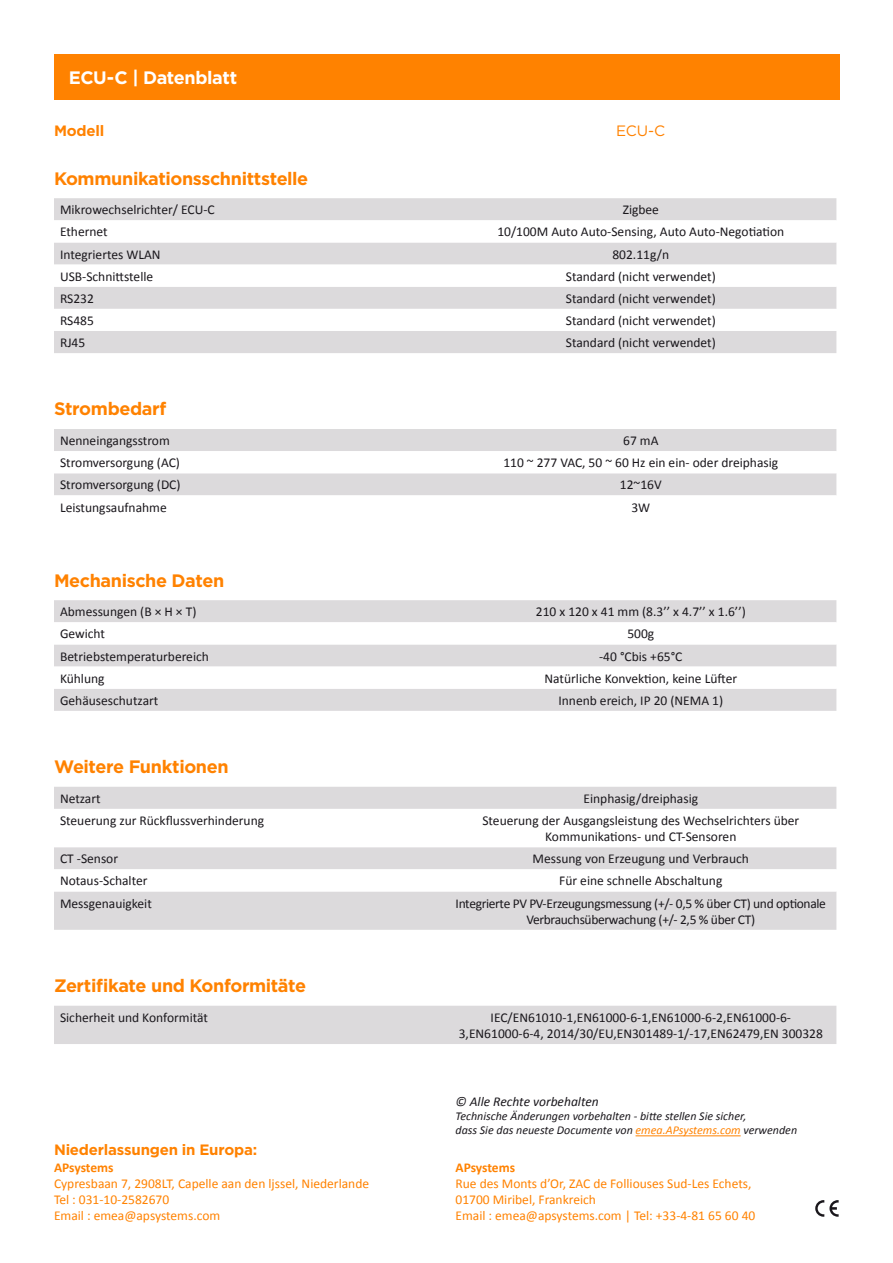
<style>
.page{position:relative;width:893px;height:1263px;background:#fff}
.page>*{position:absolute;margin:0;border:0;box-sizing:border-box;transform-origin:0 0}
.t1{font:700 18px "Gotham";letter-spacing:-.02em;color:#ff8200}
.t2{font:700 18px "Gotham";letter-spacing:-.025em;color:#fff}
.t3{font:700 15px "Gotham";letter-spacing:-.015em;color:#ff8200}
.t4{font:15px "Gotham";color:#ff8200}
.t5{font:13.5px/16.2px "Calibri";color:#1a171c;text-align:center}
.t6{font:13.5px/16.2px "Calibri";color:#ff8200}
.t7{font:13.5px/16.2px "Calibri";letter-spacing:-.025em;color:#1a171c;text-align:center}
.t8{font:italic 13.5px "Calibri";color:#1a171c}
.t9{font:700 13.5px "Calibri";letter-spacing:-.01em;color:#ff8200}
.t10{font:italic 12px/14.4px "Calibri";color:#1a171c}
.s1{color:#ff8200}
</style>
<div class="page">
<div style="left:54px;top:54px;width:785px;height:46px;background:#ff8200"></div>
<div style="left:54px;top:198px;width:782px;height:155px;background:#dcdadc"></div>
<svg style="left:54px;top:220px;width:782px;height:111px"></svg>
<div style="left:54px;top:429px;width:782px;height:22px;background:#dcdadc"></div>
<div style="left:54px;top:473px;width:782px;height:22px;background:#dcdadc"></div>
<div style="left:54px;top:787px;width:782px;height:143px;background:#dcdadc"></div>
<svg style="left:54px;top:809px;width:782px;height:82px"></svg>
<div style="left:54px;top:600px;width:782px;height:111px;background:#dcdadc"></div>
<svg style="left:54px;top:622px;width:782px;height:67px"></svg>
<div style="left:54px;top:1006px;width:782px;height:38px;background:#dcdadc"></div>
<svg style="left:815px;top:1200px;width:24px;height:17px"></svg>
<hr style="left:636px;top:1135px;width:105px;height:1px;background:#ff8200">
<h1 class="t2" style="left:69px;top:66px;width:170px">ECU-C | Datenblatt</h1>
<p class="t3" style="left:54px;top:121px;width:52px">Modell</p>
<p class="t4" style="left:616px;top:121px;width:51px">ECU-C</p>
<h1 class="t1" style="left:54px;top:166px;width:256px">Kommunikationsschnittstelle</h1>
<p class="t5" style="left:60px;top:202px;width:156px">Mikrowechselrichter/ ECU-C</p>
<p class="t5" style="left:623px;top:202px;width:38px">Zigbee</p>
<p class="t5" style="left:60px;top:224px;width:49px">Ethernet</p>
<p class="t5" style="left:497px;top:224px;width:288px">10/100M Auto Auto-Sensing, Auto Auto-Negotiation</p>
<p class="t5" style="left:60px;top:246px;width:102px">Integriertes WLAN</p>
<p class="t5" style="left:612px;top:246px;width:58px">802.11g/n</p>
<p class="t5" style="left:60px;top:268px;width:95px">USB-Schnittstelle</p>
<p class="t5" style="left:566px;top:268px;width:152px">Standard (nicht verwendet)</p>
<p class="t5" style="left:60px;top:290px;width:35px">RS232</p>
<p class="t5" style="left:566px;top:290px;width:152px">Standard (nicht verwendet)</p>
<p class="t5" style="left:60px;top:312px;width:35px">RS485</p>
<p class="t5" style="left:566px;top:312px;width:152px">Standard (nicht verwendet)</p>
<p class="t5" style="left:60px;top:335px;width:27px">RJ45</p>
<p class="t5" style="left:566px;top:335px;width:152px">Standard (nicht verwendet)</p>
<h1 class="t1" style="left:54px;top:397px;width:114px">Strombedarf</h1>
<p class="t5" style="left:60px;top:433px;width:111px">Nenneingangsstrom</p>
<p class="t5" style="left:623px;top:433px;width:37px">67 mA</p>
<p class="t5" style="left:60px;top:455px;width:122px">Stromversorgung (AC)</p>
<p class="t5" style="left:503px;top:455px;width:276px">110 ~ 277 VAC, 50 ~ 60 Hz ein ein- oder dreiphasig</p>
<p class="t5" style="left:60px;top:477px;width:122px">Stromversorgung (DC)</p>
<p class="t5" style="left:620px;top:477px;width:43px">12~16V</p>
<p class="t5" style="left:60px;top:499px;width:108px">Leistungsaufnahme</p>
<p class="t5" style="left:631px;top:499px;width:20px">3W</p>
<h1 class="t1" style="left:54px;top:568px;width:172px">Mechanische Daten</h1>
<p class="t5" style="left:60px;top:604px;width:138px">Abmessungen (B × H × T)</p>
<p class="t5" style="left:536px;top:604px;width:211px">210 x 120 x 41 mm (8.3’’ x 4.7’’ x 1.6’’)</p>
<p class="t5" style="left:60px;top:626px;width:47px">Gewicht</p>
<p class="t5" style="left:627px;top:626px;width:28px">500g</p>
<p class="t5" style="left:60px;top:648px;width:150px">Betriebstemperaturbereich</p>
<p class="t5" style="left:599px;top:648px;width:85px">-40 °Cbis +65°C</p>
<p class="t5" style="left:60px;top:670px;width:46px">Kühlung</p>
<p class="t5" style="left:545px;top:670px;width:194px">Natürliche Konvektion, keine Lüfter</p>
<p class="t5" style="left:60px;top:692px;width:100px">Gehäuseschutzart</p>
<p class="t5" style="left:558px;top:692px;width:166px">Innenb ereich, IP 20 (NEMA 1)</p>
<h1 class="t1" style="left:54px;top:755px;width:176px">Weitere Funktionen</h1>
<p class="t5" style="left:60px;top:790px;width:42px">Netzart</p>
<p class="t5" style="left:583px;top:790px;width:116px">Einphasig/dreiphasig</p>
<p class="t5" style="left:60px;top:812px;width:206px">Steuerung zur Rückflussverhinderung</p>
<p class="t5" style="left:482px;top:812px;width:318px">Steuerung der Ausgangsleistung des Wechselrichters über<br>Kommunikations- und CT-Sensoren</p>
<p class="t5" style="left:60px;top:851px;width:60px">CT -Sensor</p>
<p class="t5" style="left:533px;top:851px;width:218px">Messung von Erzeugung und Verbrauch</p>
<p class="t5" style="left:60px;top:873px;width:89px">Notaus-Schalter</p>
<p class="t5" style="left:559px;top:873px;width:165px">Für eine schnelle Abschaltung</p>
<p class="t5" style="left:60px;top:895px;width:93px">Messgenauigkeit</p>
<p class="t7" style="left:456px;top:895px;width:372px">Integrierte PV PV-Erzeugungsmessung (+/- 0,5 % über CT) und optionale<br>Verbrauchsüberwachung (+/- 2,5 % über CT)</p>
<h1 class="t1" style="left:54px;top:974px;width:254px">Zertifikate und Konformitäte</h1>
<p class="t5" style="left:60px;top:1009px;width:150px">Sicherheit und Konformität</p>
<p class="t5" style="left:459px;top:1009px;width:366px">IEC/EN61010-1,EN61000-6-1,EN61000-6-2,EN61000-6-<br>3,EN61000-6-4, 2014/30/EU,EN301489-1/-17,EN62479,EN 300328</p>
<p class="t3" style="left:54px;top:1139px;width:205px">Niederlassungen in Europa:</p>
<p class="t9" style="left:54px;top:1159px;width:61px">APsystems</p>
<p class="t6" style="left:54px;top:1175px;width:317px">Cypresbaan 7, 2908LT, Capelle aan den ljssel, Niederlande<br>Tel : 031-10-2582670<br>Email : emea@apsystems.com</p>
<p class="t8" style="left:455px;top:1092px;width:145px">© Alle Rechte vorbehalten</p>
<p class="t10" style="left:455px;top:1108px;width:343px">Technische Änderungen vorbehalten - bitte stellen Sie sicher,<br>dass Sie das neueste Documente von <span class="s1">emea.APsystems.com</span> verwenden</p>
<p class="t9" style="left:455px;top:1159px;width:61px">APsystems</p>
<p class="t6" style="left:455px;top:1175px;width:301px">Rue des Monts d’Or, ZAC de Folliouses Sud-Les Echets,<br>01700 Miribel, Frankreich<br>Email : emea@apsystems.com | Tel: +33-4-81 65 60 40</p>
</div>
